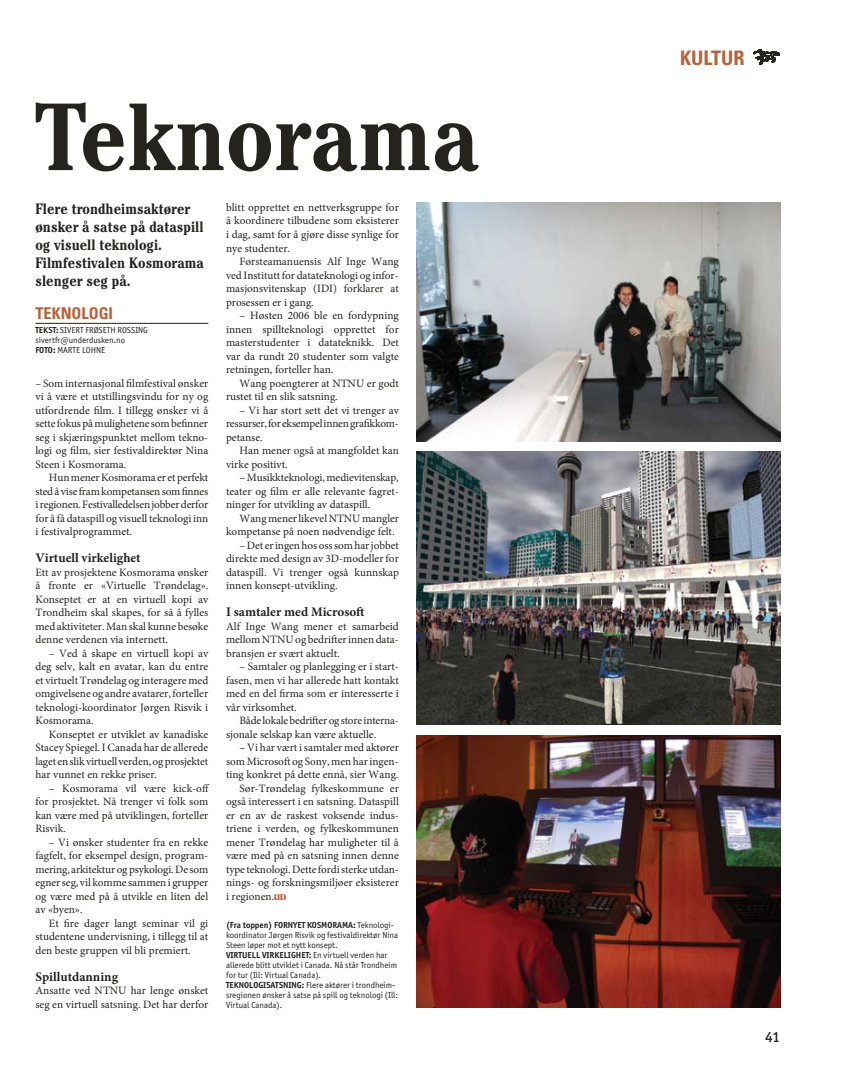
<style>
.page{position:relative;width:851px;height:1081px;background:#fff}
.page>*{position:absolute;margin:0;border:0;box-sizing:border-box;transform-origin:0 0}
.t1{font:700 condensed 95px "Cheltenham";color:#24231e}
.t2{font:700 condensed 20px "Univers";color:#b9623a}
.t3{font:700 condensed 16.25px "Univers";color:#b9623a}
.t4{font:700 condensed 15px/18px "Cheltenham";color:#24231e}
.t5{font:500 15px "Officina San ITC";color:#24231e}
.t6{font:700 13.12px "Minion Pro";color:#24231e}
.t7{font:11.25px/13.5px "Minion Pro";color:#24231e;text-align:justify}
.t8{font:11.25px "Minion Pro";letter-spacing:-.02em;color:#24231e}
.t9{font:8.75px/10px "Officina San ITC";color:#24231e}
.s1{font-family:"Under Dusken";font-size:8.75px;color:#b9623a}
.s2{font-weight:700}
</style>
<div class="page">
<svg style="left:753px;top:50px;width:26px;height:15px"></svg>
<hr style="left:35px;top:323px;width:173px;height:1px;background:#24231e">
<img style="left:416px;top:203px;width:364px;height:238px">
<img style="left:416px;top:735px;width:364px;height:272px">
<img style="left:416px;top:452px;width:364px;height:272px">
<p class="t1" style="left:34px;top:79px;width:447px">Teknorama</p>
<p class="t4" style="left:35px;top:200px;width:170px">Flere trondheimsaktører ønsker å satse på dataspill og visuell teknologi.<br>Filmfestivalen Kosmorama slenger seg på.</p>
<p class="t7" style="left:226px;top:201px;width:174px">blitt opprettet en nettverksgruppe for</p>
<p class="t7" style="left:226px;top:214px;width:174px">å koordinere tilbudene som eksisterer</p>
<p class="t7" style="left:226px;top:228px;width:174px">i dag, samt for å gjøre disse synlige for</p>
<p class="t7" style="left:226px;top:241px;width:66px">nye studenter.</p>
<p class="t7" style="left:239px;top:255px;width:161px">Førsteamanuensis Alf Inge Wang</p>
<p class="t7" style="left:226px;top:268px;width:174px">ved Institutt for datateknologi og infor-</p>
<p class="t7" style="left:226px;top:282px;width:174px">masjonsvitenskap (IDI) forklarer at</p>
<p class="t7" style="left:226px;top:295px;width:89px">prosessen er i gang.</p>
<p class="t7" style="left:239px;top:309px;width:161px">– Høsten 2006 ble en fordypning</p>
<p class="t7" style="left:226px;top:322px;width:174px">innen spillteknologi opprettet for</p>
<p class="t7" style="left:226px;top:336px;width:174px">masterstudenter i datateknikk. Det</p>
<p class="t7" style="left:226px;top:349px;width:174px">var da rundt 20 studenter som valgte</p>
<p class="t7" style="left:226px;top:363px;width:109px">retningen, forteller han.</p>
<p class="t7" style="left:239px;top:376px;width:161px">Wang poengterer at NTNU er godt</p>
<p class="t7" style="left:226px;top:390px;width:113px">rustet til en slik satsning.</p>
<p class="t7" style="left:239px;top:403px;width:161px">– Vi har stort sett det vi trenger av</p>
<p class="t8" style="left:226px;top:416px;width:174px">ressurser, for eksempel innen grafikkom-</p>
<p class="t7" style="left:226px;top:430px;width:38px">petanse.</p>
<p class="t7" style="left:239px;top:444px;width:161px">Han mener også at mangfoldet kan</p>
<p class="t7" style="left:226px;top:457px;width:63px">virke positivt.</p>
<p class="t7" style="left:239px;top:471px;width:161px">– Musikkteknologi, medievitenskap,</p>
<p class="t7" style="left:226px;top:484px;width:174px">teater og film er alle relevante fagret-</p>
<p class="t7" style="left:226px;top:498px;width:146px">ninger for utvikling av dataspill.</p>
<p class="t7" style="left:239px;top:511px;width:161px">Wang mener likevel NTNU mangler</p>
<p class="t7" style="left:226px;top:525px;width:170px">kompetanse på noen nødvendige felt.</p>
<p class="t7" style="left:226px;top:538px;width:174px;text-indent:14px">– Det er ingen hos oss som har jobbet direkte med design av 3D-modeller for dataspill. Vi trenger også kunnskap innen konsept-utvikling.</p>
<p class="t6" style="left:226px;top:602px;width:140px">I samtaler med Microsoft</p>
<p class="t7" style="left:226px;top:619px;width:174px">Alf Inge Wang mener et samarbeid mellom NTNU og bedrifter innen data&shy;bransjen er svært aktuelt.</p>
<p class="t7" style="left:239px;top:660px;width:161px">– Samtaler og planlegging er i start-</p>
<p class="t7" style="left:226px;top:673px;width:174px">fasen, men vi har allerede hatt kontakt</p>
<p class="t7" style="left:226px;top:687px;width:174px">med en del firma som er interesserte i</p>
<p class="t7" style="left:226px;top:700px;width:72px">vår virksomhet.</p>
<p class="t7" style="left:239px;top:714px;width:161px">Både lokale bedrifter og store interna-</p>
<p class="t7" style="left:226px;top:727px;width:152px">sjonale selskap kan være aktuelle.</p>
<p class="t7" style="left:239px;top:741px;width:161px">– Vi har vært i samtaler med aktører</p>
<p class="t7" style="left:226px;top:754px;width:174px">som Microsoft og Sony, men har ingen-</p>
<p class="t7" style="left:226px;top:768px;width:174px">ting konkret på dette ennå, sier Wang.</p>
<p class="t7" style="left:239px;top:781px;width:161px">Sør-Trøndelag fylkeskommune er</p>
<p class="t7" style="left:226px;top:795px;width:174px">også interessert i en satsning. Dataspill</p>
<p class="t7" style="left:226px;top:808px;width:174px">er en av de raskest voksende indus-</p>
<p class="t7" style="left:226px;top:822px;width:174px">triene i verden, og fylkeskommunen</p>
<p class="t7" style="left:226px;top:835px;width:174px">mener Trøndelag har muligheter til å</p>
<p class="t7" style="left:226px;top:849px;width:174px">være med på en satsning innen denne</p>
<p class="t7" style="left:226px;top:862px;width:174px">type teknologi. Dette fordi sterke utdan-</p>
<p class="t7" style="left:226px;top:876px;width:174px">nings- og forskningsmiljøer eksisterer</p>
<p class="t7" style="left:226px;top:889px;width:62px">i regionen.<span class="s1">UD</span></p>
<p class="t9" style="left:226px;top:919px;width:174px"><span class="s2">(Fra toppen) FORNYET KOSMORAMA:</span> Teknologi&shy;koordinator Jørgen Risvik og festivaldirektør Nina Steen løper mot et nytt konsept.<br><span class="s2">VIRTUELL VIRKELIGHET:</span> En virtuell verden har allerede blitt utviklet i Canada. Nå står Trondheim for tur (Ill: Virtual Canada).<br><span class="s2">TEKNOLOGISATSNING:</span> Flere aktører i trondheim&shy;sregionen ønsker å satse på spill og teknologi (Ill:<br>Virtual Canada).</p>
<p class="t3" style="left:35px;top:303px;width:79px">TEKNOLOGI</p>
<p class="t9" style="left:35px;top:325px;width:114px"><span class="s2">TEKST:</span> SIVERT FRØSETH ROSSING sivertfr@underdusken.no<br><span class="s2">FOTO:</span> MARTE LOHNE</p>
<p class="t7" style="left:35px;top:376px;width:174px">– Som internasjonal filmfestival ønsker</p>
<p class="t7" style="left:35px;top:390px;width:174px">vi å være et utstillingsvindu for ny og</p>
<p class="t7" style="left:35px;top:403px;width:174px">utfordrende film. I tillegg ønsker vi å</p>
<p class="t7" style="left:35px;top:417px;width:174px">sette fokus på mulighetene som befinner</p>
<p class="t7" style="left:35px;top:430px;width:174px">seg i skjæringspunktet mellom tekno-</p>
<p class="t7" style="left:35px;top:444px;width:174px">logi og film, sier festivaldirektør Nina</p>
<p class="t7" style="left:35px;top:457px;width:92px">Steen i Kosmorama.</p>
<p class="t7" style="left:49px;top:471px;width:161px">Hun mener Kosmorama er et perfekt</p>
<p class="t7" style="left:35px;top:484px;width:174px">sted å vise fram kompetansen som finnes</p>
<p class="t7" style="left:35px;top:498px;width:174px">i regionen. Festivalledelsen jobber derfor</p>
<p class="t7" style="left:35px;top:511px;width:174px">for å få dataspill og visuell teknologi inn</p>
<p class="t7" style="left:35px;top:525px;width:98px">i festivalprogrammet.</p>
<p class="t6" style="left:35px;top:548px;width:107px">Virtuell virkelighet</p>
<p class="t7" style="left:35px;top:565px;width:174px">Ett av prosjektene Kosmorama ønsker å fronte er «Virtuelle Trøndelag».<br>Konseptet er at en virtuell kopi av Trondheim skal skapes, for så å fylles med aktiviteter. Man skal kunne besøke denne verdenen via internett.</p>
<p class="t7" style="left:49px;top:646px;width:161px">– Ved å skape en virtuell kopi av</p>
<p class="t7" style="left:35px;top:660px;width:174px">deg selv, kalt en avatar, kan du entre</p>
<p class="t7" style="left:35px;top:673px;width:174px">et virtuelt Trøndelag og interagere med</p>
<p class="t7" style="left:35px;top:687px;width:174px">omgivelsene og andre avatarer, forteller</p>
<p class="t7" style="left:35px;top:700px;width:174px">teknologi-koordinator Jørgen Risvik i</p>
<p class="t7" style="left:35px;top:714px;width:60px">Kosmorama.</p>
<p class="t7" style="left:49px;top:727px;width:161px">Konseptet er utviklet av kanadiske</p>
<p class="t7" style="left:35px;top:741px;width:174px">Stacey Spiegel. I Canada har de allerede</p>
<p class="t7" style="left:35px;top:754px;width:174px">laget en slik virtuell verden, og prosjektet</p>
<p class="t7" style="left:35px;top:768px;width:123px">har vunnet en rekke priser.</p>
<p class="t7" style="left:35px;top:781px;width:175px;text-indent:13px">– Kosmorama vil være kick-off for prosjektet. Nå trenger vi folk som kan være med på utviklingen, forteller Risvik.</p>
<p class="t7" style="left:49px;top:835px;width:161px">– Vi ønsker studenter fra en rekke</p>
<p class="t7" style="left:35px;top:849px;width:174px">fagfelt, for eksempel design, program-</p>
<p class="t7" style="left:35px;top:862px;width:174px">mering, arkitektur og psykologi. De som</p>
<p class="t7" style="left:35px;top:876px;width:174px">egner seg, vil komme sammen i grupper</p>
<p class="t7" style="left:35px;top:889px;width:174px">og være med på å utvikle en liten del</p>
<p class="t7" style="left:35px;top:903px;width:49px">av «byen».</p>
<p class="t7" style="left:49px;top:916px;width:161px">Et fire dager langt seminar vil gi</p>
<p class="t7" style="left:35px;top:930px;width:174px">studentene undervisning, i tillegg til at</p>
<p class="t7" style="left:35px;top:943px;width:157px">den beste gruppen vil bli premiert.</p>
<p class="t6" style="left:35px;top:967px;width:84px">Spillutdanning</p>
<p class="t7" style="left:35px;top:984px;width:174px">Ansatte ved NTNU har lenge ønsket seg en virtuell satsning. Det har derfor</p>
<p class="t2" style="left:680px;top:46px;width:43px">KU LTUR</p>
<p class="t5" style="left:765px;top:1028px;width:17px">41</p>
</div>
